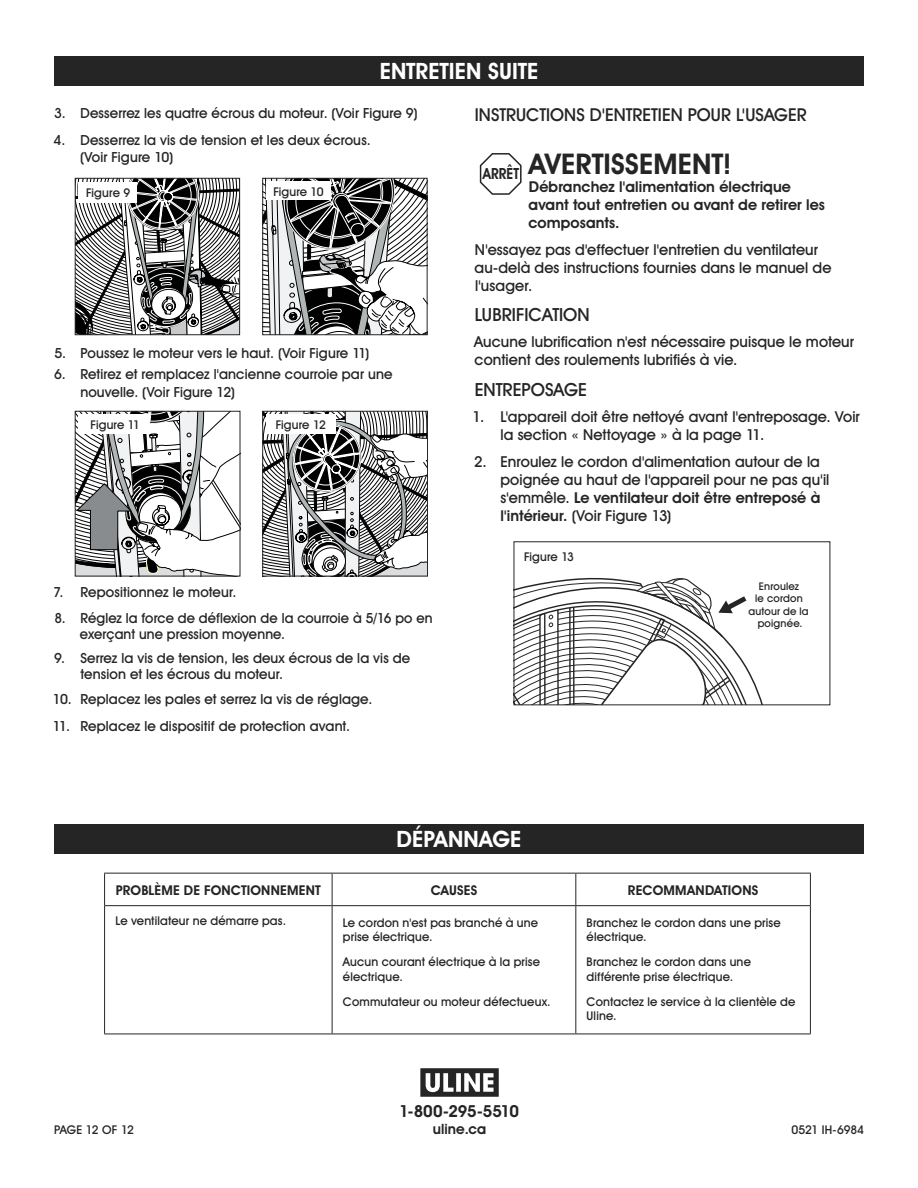
<style>
.page{position:relative;width:918px;height:1188px;background:#fff}
.page>*{position:absolute;margin:0;border:0;box-sizing:border-box;transform-origin:0 0}
.t1{font:700 28.5px "Uline Two Knine";letter-spacing:.005em;color:#252525}
.t2{font:700 22.5px "Uline Two Knine";letter-spacing:.005em;color:#fff}
.t3{font:18px "Uline Two Knine";color:#252525}
.t4{font:17.7px "Uline Two Knine";color:#252525}
.t5{font:700 16.5px "Uline Two Knine";letter-spacing:-.015em;color:#252525}
.t6{font:15px/18px "Uline Two Knine";letter-spacing:.005em;color:#252525}
.t7{font:700 15px/18px "Uline Two Knine";letter-spacing:.005em;color:#252525}
.t8{font:700 14.25px "Uline Two Knine";letter-spacing:.01em;color:#252525}
.t9{font:13.8px/16.6px "Uline Two Knine";letter-spacing:.01em;color:#252525}
.t10{font:700 13.5px "Uline Two Knine";letter-spacing:.015em;color:#252525}
.t11{font:12px/14.4px "Uline Two Knine";letter-spacing:.015em;color:#252525}
.t12{font:12px "Uline Two Knine";letter-spacing:-.015em;color:#252525}
.t13{font:12px "Uline Two Knine";letter-spacing:-.02em;color:#252525}
.t14{font:10.5px/12.6px "Uline Two Knine";letter-spacing:.02em;color:#252525;text-align:center}
.s1{font-weight:700}
</style>
<div class="page">
<div style="left:54px;top:56px;width:810px;height:30px;background:#252525"></div>
<div style="left:54px;top:824px;width:810px;height:30px;background:#252525"></div>
<hr style="left:332px;top:874px;width:1px;height:31px;background:#252525">
<hr style="left:575px;top:874px;width:1px;height:31px;background:#252525">
<hr style="left:332px;top:906px;width:1px;height:128px;background:#252525">
<hr style="left:575px;top:906px;width:1px;height:128px;background:#252525">
<hr style="left:104px;top:873px;width:228px;height:1px;background:#252525">
<hr style="left:104px;top:874px;width:1px;height:31px;background:#252525">
<hr style="left:332px;top:873px;width:244px;height:1px;background:#252525">
<hr style="left:576px;top:873px;width:235px;height:1px;background:#252525">
<hr style="left:810px;top:874px;width:1px;height:31px;background:#252525">
<hr style="left:104px;top:905px;width:228px;height:1px;background:#252525">
<hr style="left:104px;top:906px;width:1px;height:128px;background:#252525">
<hr style="left:810px;top:906px;width:1px;height:128px;background:#252525">
<hr style="left:104px;top:1034px;width:228px;height:1px;background:#252525">
<hr style="left:332px;top:1034px;width:244px;height:1px;background:#252525">
<hr style="left:576px;top:1034px;width:235px;height:1px;background:#252525">
<hr style="left:332px;top:905px;width:244px;height:1px;background:#252525">
<hr style="left:576px;top:905px;width:235px;height:1px;background:#252525">
<svg style="left:480px;top:153px;width:42px;height:42px"></svg>
<svg style="left:516px;top:577px;width:247px;height:126px"></svg>
<div style="left:514px;top:541px;width:316px;height:164px;border:1px solid #252525"></div>
<svg style="left:77px;top:180px;width:161px;height:153px"></svg>
<div style="left:75px;top:178px;width:165px;height:157px;border:1px solid #252525"></div>
<div style="left:79px;top:182px;width:58px;height:20px;background:#fff"></div>
<svg style="left:264px;top:180px;width:162px;height:153px"></svg>
<div style="left:262px;top:178px;width:166px;height:157px;border:1px solid #252525"></div>
<div style="left:266px;top:182px;width:65px;height:18px;background:#fff"></div>
<svg style="left:77px;top:413px;width:161px;height:161px"></svg>
<div style="left:75px;top:411px;width:165px;height:165px;border:1px solid #252525"></div>
<div style="left:79px;top:415px;width:71px;height:19px;background:#fff"></div>
<svg style="left:264px;top:413px;width:162px;height:161px"></svg>
<div style="left:262px;top:411px;width:166px;height:165px;border:1px solid #252525"></div>
<div style="left:266px;top:415px;width:69px;height:19px;background:#fff"></div>
<svg style="left:420px;top:1068px;width:79px;height:29px"></svg>
<h2 class="t2" style="left:380px;top:57px;width:160px">ENTRETIEN SUITE</h2>
<p class="t9" style="left:54px;top:104px;width:365px">3. Desserrez les quatre écrous du moteur. (Voir Figure 9)</p>
<p class="t9" style="left:80px;top:132px;width:292px;text-indent:-27px">4. Desserrez la vis de tension et les deux écrous. (Voir Figure 10)</p>
<p class="t11" style="left:86px;top:185px;width:46px">Figure 9</p>
<p class="t11" style="left:273px;top:184px;width:52px">Figure 10</p>
<p class="t9" style="left:55px;top:345px;width:316px">5. Poussez le moteur vers le haut. (Voir Figure 11)</p>
<p class="t9" style="left:80px;top:365px;width:314px;line-height:18px;text-indent:-26px">6. Retirez et remplacez l'ancienne courroie par une nouvelle. (Voir Figure 12)</p>
<p class="t11" style="left:91px;top:417px;width:51px">Figure 11</p>
<p class="t11" style="left:276px;top:417px;width:52px">Figure 12</p>
<p class="t9" style="left:53px;top:584px;width:185px">7. Repositionnez le moteur.</p>
<p class="t9" style="left:80px;top:609px;width:354px;text-indent:-26px">8. Réglez la force de déflexion de la courroie à 5/16 po en exerçant une pression moyenne.</p>
<p class="t9" style="left:80px;top:649px;width:331px;text-indent:-26px">9. Serrez la vis de tension, les deux écrous de la vis de tension et les écrous du moteur.</p>
<p class="t9" style="left:53px;top:691px;width:321px">10. Replacez les pales et serrez la vis de réglage.</p>
<p class="t9" style="left:53px;top:717px;width:299px">11. Replacez le dispositif de protection avant.</p>
<p class="t4" style="left:475px;top:104px;width:334px">INSTRUCTIONS D'ENTRETIEN POUR L'USAGER</p>
<h1 class="t1" style="left:483px;top:147px;width:250px"><sub>ARRÊT</sub> AVERTISSEMENT!</h1>
<p class="t7" style="left:528px;top:178px;width:298px">Débranchez l'alimentation électrique avant tout entretien ou avant de retirer les composants.</p>
<p class="t6" style="left:475px;top:240px;width:358px">N'essayez pas d'effectuer l'entretien du ventilateur au-delà des instructions fournies dans le manuel de l'usager.</p>
<h3 class="t3" style="left:475px;top:303px;width:117px">LUBRIFICATION</h3>
<p class="t6" style="left:474px;top:333px;width:382px">Aucune lubrification n'est nécessaire puisque le moteur contient des roulements lubrifiés à vie.</p>
<h3 class="t3" style="left:475px;top:378px;width:114px">ENTREPOSAGE</h3>
<p class="t6" style="left:501px;top:408px;width:361px;text-indent:-28px">1. L'appareil doit être nettoyé avant l'entreposage. Voir la section « Nettoyage » à la page 11.</p>
<p class="t6" style="left:500px;top:452px;width:331px;text-indent:-26px">2. Enroulez le cordon d'alimentation autour de la poignée au haut de l'appareil pour ne pas qu'il s'emmêle. <span class="s1">Le ventilateur doit être entreposé à l'intérieur.</span> (Voir Figure 13)</p>
<p class="t11" style="left:524px;top:549px;width:52px">Figure 13</p>
<p class="t14" style="left:748px;top:579px;width:62px">Enroulez<br>le cordon autour de la poignée.</p>
<h2 class="t2" style="left:397px;top:825px;width:126px">DÉPANNAGE</h2>
<p class="t10" style="left:116px;top:882px;width:207px">PROBLÈME DE FONCTIONNEMENT</p>
<p class="t10" style="left:431px;top:882px;width:48px">CAUSES</p>
<p class="t10" style="left:628px;top:882px;width:132px">RECOMMANDATIONS</p>
<p class="t11" style="left:115px;top:913px;width:172px">Le ventilateur ne démarre pas.</p>
<p class="t11" style="left:343px;top:915px;width:197px">Le cordon n'est pas branché à une prise électrique.</p>
<p class="t11" style="left:343px;top:955px;width:199px">Aucun courant électrique à la prise électrique.</p>
<p class="t11" style="left:343px;top:994px;width:209px">Commutateur ou moteur défectueux.</p>
<p class="t11" style="left:587px;top:915px;width:196px">Branchez le cordon dans une prise électrique.</p>
<p class="t11" style="left:587px;top:955px;width:166px">Branchez le cordon dans une différente prise électrique.</p>
<p class="t11" style="left:587px;top:994px;width:210px">Contactez le service à la clientèle de<br>Uline.</p>
<p class="t5" style="left:399px;top:1101px;width:121px">1-800-295-5510</p>
<p class="t8" style="left:433px;top:1120px;width:55px">uline.ca</p>
<p class="t13" style="left:54px;top:1122px;width:82px">PAGE 12 OF 12</p>
<p class="t12" style="left:792px;top:1122px;width:74px">0521 IH-6984</p>
</div>
